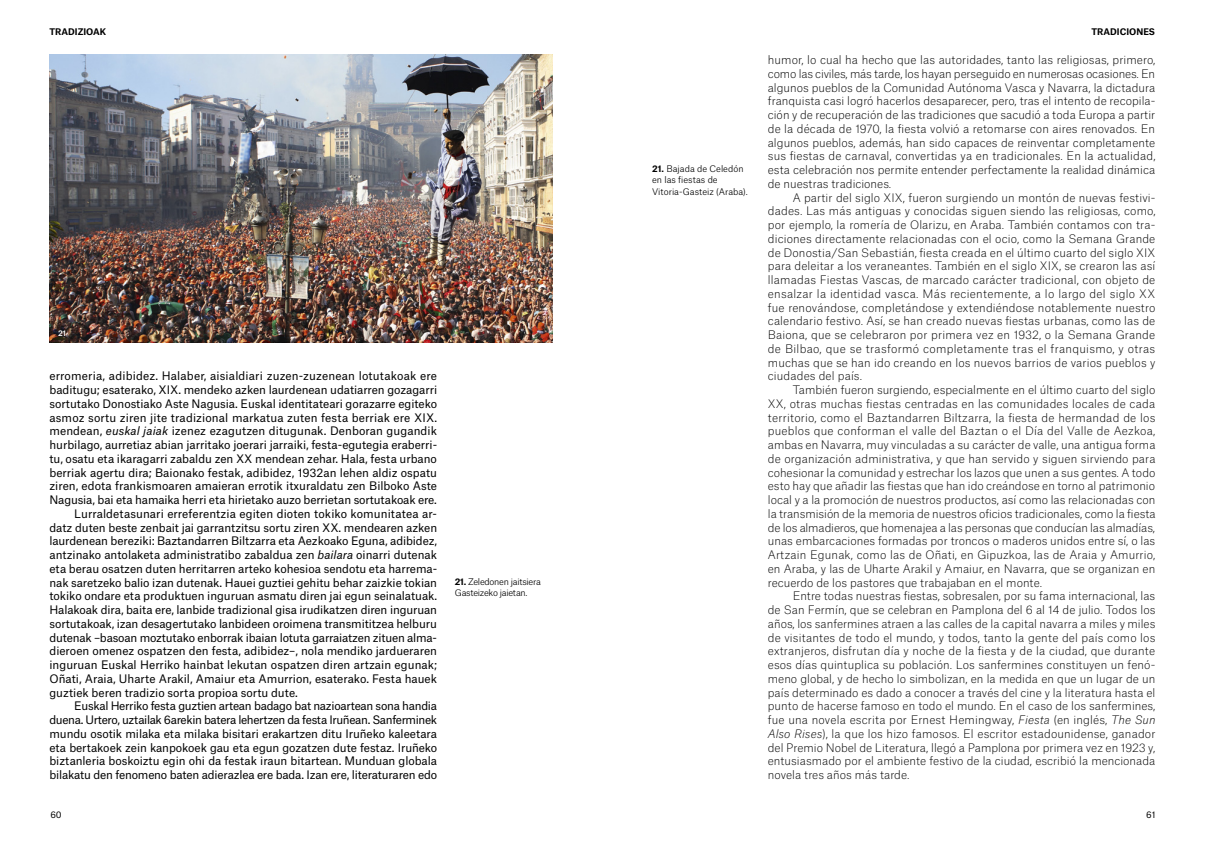
<style>
.page{position:relative;width:1205px;height:855px;background:#fff}
.page>*{position:absolute;margin:0;border:0;box-sizing:border-box;transform-origin:0 0}
.t1{font:100 11.25px/13.8px "Atlas Grotesk";color:#000;text-align:justify}
.t2{font:11.25px "Atlas Grotesk";letter-spacing:-.005em;color:#000}
.t3{font:11.25px "Atlas Grotesk";letter-spacing:-.03em;color:#000}
.t4{font:11.25px "Atlas Grotesk";letter-spacing:.015em;color:#000}
.t5{font:11.25px "Atlas Grotesk";letter-spacing:-.025em;color:#000}
.t6{font:300 8.75px/11.2px "Atlas Grotesk";letter-spacing:-.01em;color:#000}
.t7{font:300 8.75px/11.2px "Atlas Grotesk";letter-spacing:-.03em;color:#000}
.t8{font:700 8.75px "Atlas Grotesk";color:#000}
.t9{font:8.75px "Atlas Grotesk";color:#000}
.t10{font:500 7.5px "Atlas Grotesk";color:#fff}
.s1{font-style:italic}
.s2{font-weight:700}
</style>
<div class="page">
<img style="left:50px;top:55px;width:503px;height:288px">
<p class="t8" style="left:49px;top:24px;width:58px">TRADIZIOAK</p>
<p class="t10" style="left:58px;top:327px;width:10px">21</p>
<p class="t4" style="left:49px;top:367px;width:389px">erromeria, adibidez. Halaber, aisialdiari zuzen-zuzenean lotutakoak ere</p>
<p class="t2" style="left:49px;top:381px;width:389px">baditugu; esaterako, XIX. mendeko azken laurdenean udatiarren gozagarri</p>
<p class="t2" style="left:49px;top:395px;width:389px">sortutako Donostiako Aste Nagusia. Euskal identitateari gorazarre egiteko</p>
<p class="t2" style="left:49px;top:408px;width:389px">asmoz sortu ziren jite tradizional markatua zuten festa berriak ere XIX.</p>
<p class="t2" style="left:49px;top:422px;width:389px">mendean, <span class="s1">euskal jaiak</span> izenez ezagutzen ditugunak. Denboran gugandik</p>
<p class="t2" style="left:49px;top:436px;width:389px">hurbilago, aurretiaz abian jarritako joerari jarraiki, festa-egutegia eraberri-</p>
<p class="t2" style="left:49px;top:450px;width:389px">tu, osatu eta ikaragarri zabaldu zen XX mendean zehar. Hala, festa urbano</p>
<p class="t2" style="left:49px;top:463px;width:389px">berriak agertu dira; Baionako festak, adibidez, 1932an lehen aldiz ospatu</p>
<p class="t2" style="left:49px;top:477px;width:389px">ziren, edota frankismoaren amaieran errotik itxuraldatu zen Bilboko Aste</p>
<p class="t2" style="left:49px;top:491px;width:389px">Nagusia, bai eta hamaika herri eta hirietako auzo berrietan sortutakoak ere.</p>
<p class="t2" style="left:74px;top:505px;width:364px">Lurraldetasunari erreferentzia egiten dioten tokiko komunitatea ar-</p>
<p class="t2" style="left:49px;top:518px;width:389px">datz duten beste zenbait jai garrantzitsu sortu ziren XX. mendearen azken</p>
<p class="t2" style="left:49px;top:532px;width:389px">laurdenean bereziki: Baztandarren Biltzarra eta Aezkoako Eguna, adibidez,</p>
<p class="t2" style="left:49px;top:546px;width:389px">antzinako antolaketa administratibo zabaldua zen <span class="s1">bailara</span> oinarri dutenak</p>
<p class="t2" style="left:49px;top:560px;width:389px">eta berau osatzen duten herritarren arteko kohesioa sendotu eta harrema-</p>
<p class="t2" style="left:49px;top:573px;width:389px">nak saretzeko balio izan dutenak. Hauei guztiei gehitu behar zaizkie tokian</p>
<p class="t2" style="left:49px;top:587px;width:389px">tokiko ondare eta produktuen inguruan asmatu diren jai egun seinalatuak.</p>
<p class="t2" style="left:49px;top:601px;width:389px">Halakoak dira, baita ere, lanbide tradizional gisa irudikatzen diren inguruan</p>
<p class="t2" style="left:49px;top:614px;width:389px">sortutakoak, izan desagertutako lanbideen oroimena transmititzea helburu</p>
<p class="t2" style="left:49px;top:628px;width:389px">dutenak –basoan moztutako enborrak ibaian lotuta garraiatzen zituen alma-</p>
<p class="t2" style="left:49px;top:642px;width:389px">dieroen omenez ospatzen den festa, adibidez–, nola mendiko jardueraren</p>
<p class="t2" style="left:49px;top:656px;width:389px">inguruan Euskal Herriko hainbat lekutan ospatzen diren artzain egunak;</p>
<p class="t2" style="left:49px;top:669px;width:389px">Oñati, Araia, Uharte Arakil, Amaiur eta Amurrion, esaterako. Festa hauek</p>
<p class="t2" style="left:49px;top:683px;width:250px">guztiek beren tradizio sorta propioa sortu dute.</p>
<p class="t5" style="left:74px;top:697px;width:364px">Euskal Herriko festa guztien artean badago bat nazioartean sona handia</p>
<p class="t3" style="left:49px;top:711px;width:389px">duena. Urtero, uztailak 6arekin batera lehertzen da festa Iruñean. Sanferminek</p>
<p class="t2" style="left:49px;top:724px;width:389px">mundu osotik milaka eta milaka bisitari erakartzen ditu Iruñeko kaleetara</p>
<p class="t2" style="left:49px;top:738px;width:389px">eta bertakoek zein kanpokoek gau eta egun gozatzen dute festaz. Iruñeko</p>
<p class="t2" style="left:49px;top:752px;width:389px">biztanleria boskoiztu egin ohi da festak iraun bitartean. Munduan globala</p>
<p class="t2" style="left:49px;top:766px;width:389px">bilakatu den fenomeno baten adierazlea ere bada. Izan ere, literaturaren edo</p>
<p class="t7" style="left:455px;top:575px;width:88px"><span class="s2">21.</span> Zeledonen jaitsiera<br>Gasteizeko jaietan.</p>
<p class="t6" style="left:652px;top:162px;width:97px"><span class="s2">21.</span> Bajada de Celedón en las fiestas de<br>Vitoria-Gasteiz (Araba).</p>
<p class="t8" style="left:1091px;top:24px;width:65px">TRADICIONES</p>
<p class="t1" style="left:768px;top:52px;width:389px">humor, lo cual ha hecho que las autoridades, tanto las religiosas, primero, como las civiles, más tarde, los hayan perseguido en numerosas ocasiones. En algunos pueblos de la Comunidad Autónoma Vasca y Navarra, la dictadura franquista casi logró hacerlos desaparecer, pero, tras el intento de recopila&shy;ción y de recuperación de las tradiciones que sacudió a toda Europa a partir de la década de 1970, la fiesta volvió a retomarse con aires renovados. En algunos pueblos, además, han sido capaces de reinventar completamente sus fiestas de carnaval, convertidas ya en tradicionales. En la actualidad, esta celebración nos permite entender perfectamente la realidad dinámica de nuestras tradiciones.</p>
<p class="t1" style="left:768px;top:189px;width:389px;text-indent:25px">A partir del siglo XIX, fueron surgiendo un montón de nuevas festivi&shy;dades. Las más antiguas y conocidas siguen siendo las religiosas, como, por ejemplo, la romería de Olarizu, en Araba. También contamos con tra&shy;diciones directamente relacionadas con el ocio, como la Semana Grande de Donostia/San Sebastián, fiesta creada en el último cuarto del siglo XIX para deleitar a los veraneantes. También en el siglo XIX, se crearon las así llamadas Fiestas Vascas, de marcado carácter tradicional, con objeto de ensalzar la identidad vasca. Más recientemente, a lo largo del siglo XX fue renovándose, completándose y extendiéndose notablemente nuestro calendario festivo. Así, se han creado nuevas fiestas urbanas, como las de Baiona, que se celebraron por primera vez en 1932, o la Semana Grande de Bilbao, que se trasformó completamente tras el franquismo, y otras muchas que se han ido creando en los nuevos barrios de varios pueblos y ciudades del país.</p>
<p class="t1" style="left:768px;top:382px;width:389px;text-indent:25px">También fueron surgiendo, especialmente en el último cuarto del siglo XX, otras muchas fiestas centradas en las comunidades locales de cada territorio, como el Baztandarren Biltzarra, la fiesta de hermandad de los pueblos que conforman el valle del Baztan o el Día del Valle de Aezkoa, ambas en Navarra, muy vinculadas a su carácter de valle, una antigua forma de organización administrativa, y que han servido y siguen sirviendo para cohesionar la comunidad y estrechar los lazos que unen a sus gentes. A todo esto hay que añadir las fiestas que han ido creándose en torno al patrimonio local y a la promoción de nuestros productos, así como las relacionadas con la transmisión de la memoria de nuestros oficios tradicionales, como la fiesta de los almadieros, que homenajea a las personas que conducían las almadías, unas embarcaciones formadas por troncos o maderos unidos entre sí, o las Artzain Egunak, como las de Oñati, en Gipuzkoa, las de Araia y Amurrio, en Araba, y las de Uharte Arakil y Amaiur, en Navarra, que se organizan en recuerdo de los pastores que trabajaban en el monte.</p>
<p class="t1" style="left:768px;top:588px;width:389px;text-indent:25px">Entre todas nuestras fiestas, sobresalen, por su fama internacional, las de San Fermín, que se celebran en Pamplona del 6 al 14 de julio. Todos los años, los sanfermines atraen a las calles de la capital navarra a miles y miles de visitantes de todo el mundo, y todos, tanto la gente del país como los extranjeros, disfrutan día y noche de la fiesta y de la ciudad, que durante esos días quintuplica su población. Los sanfermines constituyen un fenó&shy;meno global, y de hecho lo simbolizan, en la medida en que un lugar de un país determinado es dado a conocer a través del cine y la literatura hasta el punto de hacerse famoso en todo el mundo. En el caso de los sanfermines, fue una novela escrita por Ernest Hemingway, <span class="s1">Fiesta</span> (en inglés, <span class="s1">The Sun Also Rises</span>), la que los hizo famosos. El escritor estadounidense, ganador del Premio Nobel de Literatura, llegó a Pamplona por primera vez en 1923 y, entusiasmado por el ambiente festivo de la ciudad, escribió la mencionada novela tres años más tarde.</p>
<p class="t9" style="left:50px;top:808px;width:13px">60</p>
<p class="t9" style="left:1146px;top:808px;width:11px">61</p>
</div>
